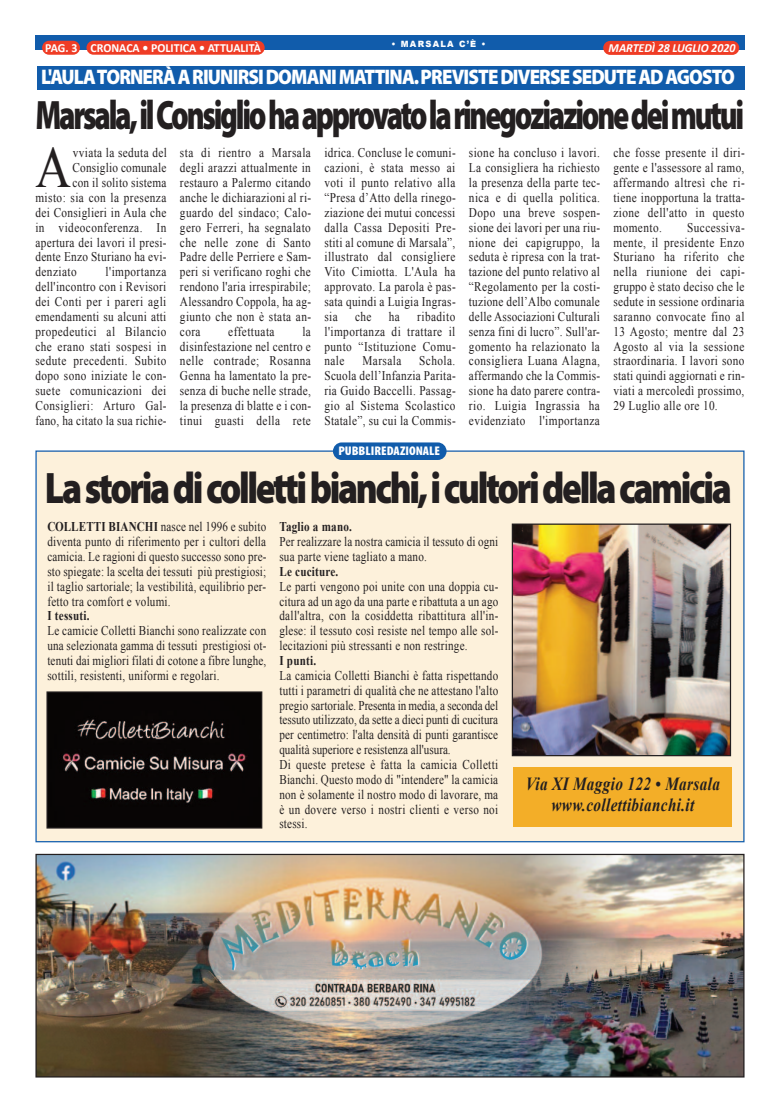
<style>
.page{position:relative;width:780px;height:1113px;background:#fff}
.page>*{position:absolute;margin:0;border:0;box-sizing:border-box;transform-origin:0 0}
.t1{font:58.12px "Times New Roman";color:#231f20;scale:.85 1}
.t2{font:900 44.25px "Myriad Pro";letter-spacing:-.065em;color:#231f20;scale:.83 1}
.t3{font:900 41.25px "Myriad Pro";letter-spacing:-.075em;color:#231f20;scale:.73 1}
.t4{font:900 21.12px "Myriad Pro";letter-spacing:-.045em;color:#fff;scale:.9 1}
.t5{font:italic 700 18.5px/21.2px "Times New Roman";letter-spacing:.025em;color:#231f20;text-align:center;scale:.82 1}
.t6{font:13.38px/14.9px "Times New Roman";letter-spacing:.02em;color:#231f20;text-align:justify;scale:.83 1}
.t7{font:700 13.38px "Times New Roman";letter-spacing:.02em;color:#231f20;scale:.83 1}
.t8{font:13.25px/14.9px "Times New Roman";letter-spacing:.03em;color:#231f20;text-align:justify;scale:.85 1}
.t9{font:900 condensed 12.62px "Myriad Pro";color:#fff;scale:1.07 1}
.t10{font:700 12.38px "Calibri";color:#fff;scale:.96 1}
.t11{font:italic 700 12.38px "Calibri";color:#fff;scale:.96 1}
.t12{font:900 8.62px "Arial";letter-spacing:.15em;color:#fff;scale:.96 1}
.s1{font-weight:700}
</style>
<div class="page">
<div style="left:35px;top:35px;width:709px;height:14px;background:#115cab"></div>
<div style="left:42px;top:41px;width:38px;height:14px;background:#ef3c25;border-radius:7px"></div>
<div style="left:603px;top:41px;width:136px;height:14px;background:#ef3c25;border-radius:7px"></div>
<div style="left:86px;top:41px;width:179px;height:14px;background:#ef3c25;border-radius:7px"></div>
<div style="left:37px;top:66px;width:707px;height:24px;background:#115cab"></div>
<img style="left:37px;top:856px;width:705px;height:219px">
<div style="left:35px;top:854px;width:709px;height:223px;border:1px solid #231f20"></div>
<div style="left:37px;top:452px;width:706px;height:389px;background:#fdf1db"></div>
<div style="left:513px;top:767px;width:219px;height:59px;background:#f3ae28"></div>
<div style="left:333px;top:442px;width:113px;height:18px;background:#115cab;border-radius:9px"></div>
<img style="left:48px;top:693px;width:212px;height:133px">
<div style="left:46px;top:691px;width:216px;height:137px;border:1px solid #231f20"></div>
<img style="left:513px;top:525px;width:216px;height:229px">
<div style="left:511px;top:523px;width:220px;height:233px;border:1px solid #231f20"></div>
<p class="t12" style="left:391px;top:37px;width:100px">• MARSALA C’È •</p>
<p class="t10" style="left:45px;top:43px;width:226px">PAG. 3 CRONACA • POLITICA • ATTUALITÀ</p>
<p class="t11" style="left:608px;top:42px;width:134px">MARTEDÌ 28 LUGLIO 2020</p>
<h3 class="t4" style="left:41px;top:69px;width:772px">L'AULATORNERÀARIUNIRSIDOMANIMATTINA.PREVISTEDIVERSESEDUTEADAGOSTO</h3>
<h3 class="t3" style="left:35px;top:99px;width:972px">Marsala,ilConsigliohaapprovatolarinegoziazionedeimutui</h3>
<h1 class="t1" style="left:35px;top:135px;width:43px">A</h1>
<p class="t8" style="left:73px;top:145px;width:112px">vviata la seduta del</p>
<p class="t8" style="left:72px;top:160px;width:112px">Consiglio comunale</p>
<p class="t8" style="left:72px;top:175px;width:112px">con il solito sistema</p>
<p class="t8" style="left:35px;top:190px;width:156px">misto: sia con la presenza</p>
<p class="t8" style="left:35px;top:205px;width:156px">dei Consiglieri in Aula che</p>
<p class="t8" style="left:35px;top:220px;width:156px">in videoconferenza. In</p>
<p class="t8" style="left:35px;top:235px;width:156px">apertura dei lavori il presi-</p>
<p class="t8" style="left:35px;top:249px;width:156px">dente Enzo Sturiano ha evi-</p>
<p class="t8" style="left:35px;top:264px;width:50px">denziato</p>
<p class="t8" style="left:35px;top:264px;width:156px;text-indent:70px">l'importanza dell'incontro con i Revisori dei Conti per i pareri agli emendamenti su alcuni atti propedeutici al Bilancio che erano stati sospesi in sedute precedenti. Subito dopo sono iniziate le con&shy;suete comunicazioni dei Consiglieri: Arturo Gal&shy;fano, ha citato la sua richie-</p>
<p class="t8" style="left:180px;top:145px;width:156px">sta di rientro a Marsala degli arazzi attualmente in restauro a Palermo citando anche le dichiarazioni al ri&shy;guardo del sindaco; Calo&shy;gero Ferreri, ha segnalato che nelle zone di Santo Padre delle Perriere e Sam&shy;peri si verificano roghi che rendono l'aria irrespirabile; Alessandro Coppola, ha ag&shy;giunto che non è stata an&shy;cora</p>
<p class="t8" style="left:180px;top:324px;width:156px;text-indent:122px">la disinfestazione nel centro e nelle contrade; Rosanna Genna ha lamentato la pre&shy;senza di buche nelle strade, la presenza di blatte e i con&shy;tinui guasti della rete</p>
<p class="t8" style="left:228px;top:324px;width:56px">effettuata</p>
<p class="t8" style="left:324px;top:145px;width:156px">idrica. Concluse le comuni&shy;cazioni, è stata messo ai voti il punto relativo alla “Presa d’Atto della rinego&shy;ziazione dei mutui concessi dalla Cassa Depositi Pre&shy;stiti al comune di Marsala”, illustrato dal consigliere Vito Cimiotta. L'Aula ha approvato. La parola è pas&shy;sata quindi a Luigia Ingras&shy;sia</p>
<p class="t8" style="left:324px;top:309px;width:156px;text-indent:93px">ribadito l'importanza di trattare il punto “Istituzione Comu&shy;nale</p>
<p class="t8" style="left:355px;top:309px;width:21px">che</p>
<p class="t8" style="left:389px;top:309px;width:15px">ha</p>
<p class="t8" style="left:324px;top:353px;width:156px;text-indent:95px">Schola.<br>Scuola dell’Infanzia Parita&shy;ria Guido Baccelli. Passag&shy;gio al Sistema Scolastico Statale”, su cui la Commis-</p>
<p class="t8" style="left:362px;top:353px;width:47px">Marsala</p>
<p class="t9" style="left:338px;top:446px;width:96px">PUBBLIREDAZIONALE</p>
<p class="t8" style="left:469px;top:145px;width:156px">sione ha concluso i lavori.<br>La consigliera ha richiesto la presenza della parte tec&shy;nica e di quella politica.<br>Dopo una breve sospen&shy;sione dei lavori per una riu&shy;nione dei capigruppo, la seduta è ripresa con la trat&shy;tazione del punto relativo al “Regolamento per la costi&shy;tuzione dell’Albo comunale delle Associazioni Culturali senza fini di lucro”. Sull'ar&shy;gomento ha relazionato la consigliera Luana Alagna, affermando che la Commis&shy;sione ha dato parere contra&shy;rio. Luigia Ingrassia ha evidenziato l'importanza</p>
<p class="t8" style="left:613px;top:145px;width:156px">che fosse presente il diri&shy;gente e l'assessore al ramo, affermando altresì che ri&shy;tiene inopportuna la tratta&shy;zione dell'atto in questo momento.</p>
<p class="t8" style="left:613px;top:220px;width:156px;text-indent:74px">Successiva&shy;mente, il presidente Enzo Sturiano ha riferito che nella riunione dei capi&shy;gruppo è stato deciso che le sedute in sessione ordinaria saranno convocate fino al 13 Agosto; mentre dal 23<br>Agosto al via la sessione straordinaria. I lavori sono stati quindi aggiornati e rin&shy;viati a mercoledì prossimo, 29 Luglio alle ore 10.</p>
<h2 class="t2" style="left:45px;top:471px;width:829px">Lastoriadicollettibianchi,icultoridellacamicia</h2>
<p class="t6" style="left:47px;top:519px;width:265px"><span class="s1">COLLETTI BIANCHI</span> nasce nel 1996 e subito diventa punto di riferimento per i cultori della camicia. Le ragioni di questo successo sono pre&shy;sto spiegate: la scelta dei tessuti più prestigiosi; il taglio sartoriale; la vestibilità, equilibrio per&shy;fetto tra comfort e volumi.</p>
<p class="t7" style="left:47px;top:608px;width:52px">I tessuti.</p>
<p class="t6" style="left:47px;top:623px;width:265px">Le camicie Colletti Bianchi sono realizzate con una selezionata gamma di tessuti prestigiosi ot&shy;tenuti dai migliori filati di cotone a fibre lunghe, sottili, resistenti, uniformi e regolari.</p>
<p class="t7" style="left:279px;top:519px;width:89px">Taglio a mano.</p>
<p class="t6" style="left:279px;top:534px;width:265px">Per realizzare la nostra camicia il tessuto di ogni sua parte viene tagliato a mano.</p>
<p class="t7" style="left:279px;top:564px;width:73px">Le cuciture.</p>
<p class="t6" style="left:279px;top:579px;width:265px">Le parti vengono poi unite con una doppia cu&shy;citura ad un ago da una parte e ribattuta a un ago dall'altra, con la cosiddetta ribattitura all'in&shy;glese: il tessuto così resiste nel tempo alle sol&shy;lecitazioni più stressanti e non restringe.</p>
<p class="t7" style="left:279px;top:653px;width:46px">I punti.</p>
<p class="t6" style="left:279px;top:668px;width:265px;text-align:left">La camicia Colletti Bianchi è fatta rispettando tutti i parametri di qualità che ne attestano l'alto pregio sartoriale. Presenta in media, a seconda del tessuto utilizzato, da sette a dieci punti di cucitura per centimetro: l'alta densità di punti garantisce qualità superiore e resistenza all'usura.<br>Di queste pretese è fatta la camicia Colletti Bianchi. Questo modo di "intendere" la camicia non è solamente il nostro modo di lavorare, ma è un dovere verso i nostri clienti e verso noi stessi.</p>
<h3 class="t5" style="left:525px;top:773px;width:238px">Via XI Maggio 122 • Marsala www.collettibianchi.it</h3>
</div>
